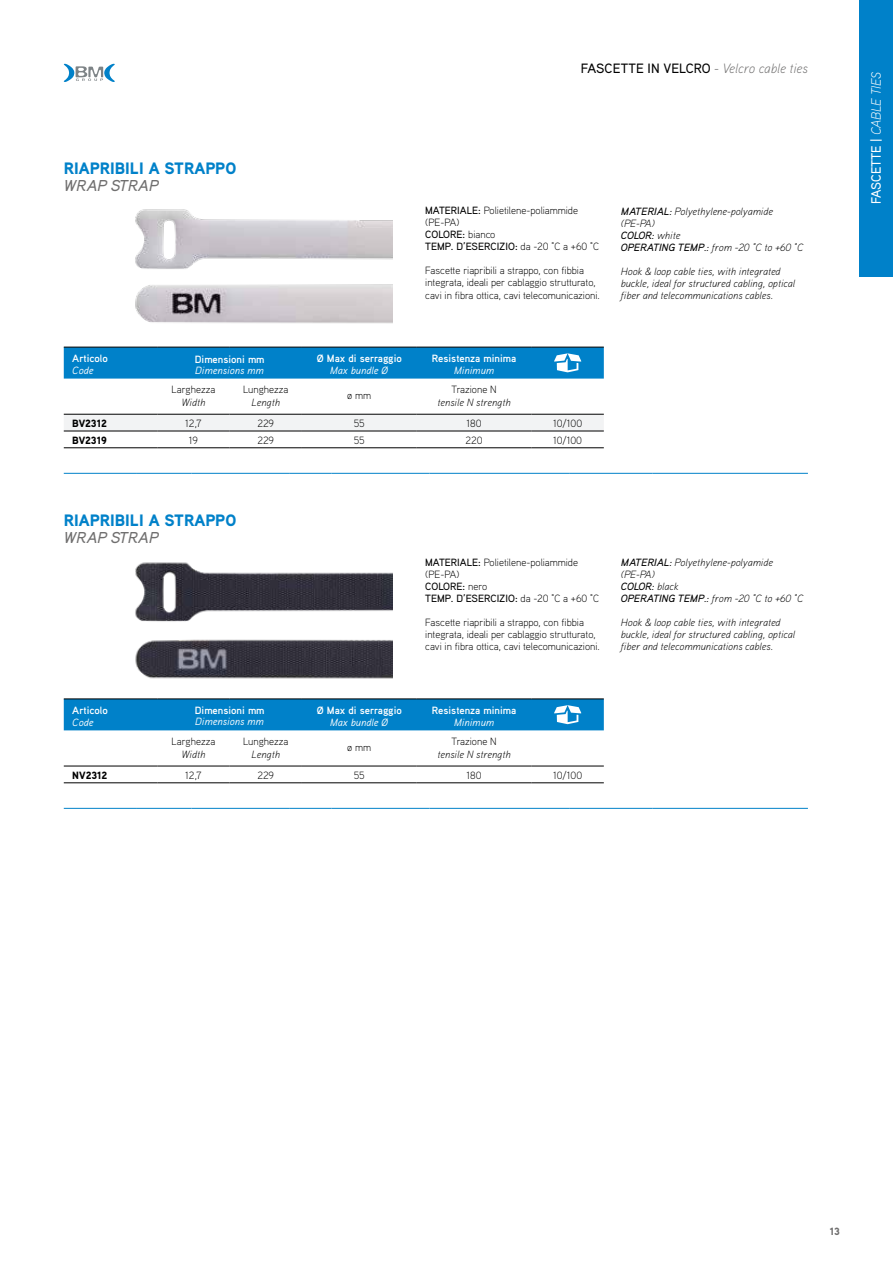
<style>
.page{position:relative;width:893px;height:1263px;background:#fff}
.page>*{position:absolute;margin:0;border:0;box-sizing:border-box;transform-origin:0 0}
.t1{font:900 16.5px "Aaux Pro";color:#0081c9}
.t2{font:italic 500 15.75px "Aaux Pro";color:#706f6f}
.t3{font:500 13.5px "Aaux Pro";color:#000}
.t4{font:500 13.5px "Aaux Pro";letter-spacing:-.01em;color:#fff;scale:.95 1}
.t5{font:300 10.5px/12px "Aaux Pro";color:#000}
.t6{font:italic 300 10.5px/12px "Aaux Pro";color:#000}
.t7{font:700 10.5px "Aaux Pro";color:#fff}
.t8{font:italic 10.5px "Aaux Pro";color:#fff}
.t9{font:900 10.5px "Aaux Pro";color:#000}
.t10{font:900 10.5px "Aaux Pro";color:#706f6f}
.s1{font-weight:300;font-style:italic;color:#706f6f}
.s2{font-weight:500}
.s3{font-weight:300;font-style:italic}
</style>
<div class="page">
<svg style="left:64px;top:64px;width:51px;height:18px"></svg>
<div style="left:859px;top:0;width:34px;height:276px;background:#0081c9"></div>
<img style="left:135px;top:209px;width:257px;height:115px">
<div style="left:64px;top:415px;width:540px;height:16px;background:#f2f3f4"></div>
<hr style="left:64px;top:414px;width:93px;height:1px;background:#000">
<hr style="left:157px;top:414px;width:73px;height:1px;background:#000">
<hr style="left:230px;top:414px;width:72px;height:1px;background:#000">
<hr style="left:302px;top:414px;width:115px;height:1px;background:#000">
<hr style="left:417px;top:414px;width:114px;height:1px;background:#000">
<hr style="left:531px;top:414px;width:73px;height:1px;background:#000">
<hr style="left:64px;top:431px;width:93px;height:1px;background:#000">
<hr style="left:157px;top:431px;width:73px;height:1px;background:#000">
<hr style="left:230px;top:431px;width:72px;height:1px;background:#000">
<hr style="left:302px;top:431px;width:115px;height:1px;background:#000">
<hr style="left:417px;top:431px;width:114px;height:1px;background:#000">
<hr style="left:531px;top:431px;width:73px;height:1px;background:#000">
<hr style="left:64px;top:447px;width:93px;height:1px;background:#000">
<hr style="left:157px;top:447px;width:73px;height:1px;background:#000">
<hr style="left:230px;top:447px;width:72px;height:1px;background:#000">
<hr style="left:302px;top:447px;width:115px;height:1px;background:#000">
<hr style="left:417px;top:447px;width:114px;height:1px;background:#000">
<hr style="left:531px;top:447px;width:73px;height:1px;background:#000">
<svg style="left:64px;top:347px;width:540px;height:32px;background:#0782c6"></svg>
<hr style="left:64px;top:473px;width:72px;height:1px;background:#0081c9">
<hr style="left:136px;top:473px;width:55px;height:1px;background:#0081c9">
<hr style="left:191px;top:473px;width:98px;height:1px;background:#0081c9">
<hr style="left:289px;top:473px;width:43px;height:1px;background:#0081c9">
<hr style="left:332px;top:473px;width:97px;height:1px;background:#0081c9">
<hr style="left:429px;top:473px;width:43px;height:1px;background:#0081c9">
<hr style="left:472px;top:473px;width:98px;height:1px;background:#0081c9">
<hr style="left:570px;top:473px;width:83px;height:1px;background:#0081c9">
<hr style="left:653px;top:473px;width:155px;height:1px;background:#0081c9">
<img style="left:135px;top:562px;width:257px;height:117px">
<hr style="left:64px;top:766px;width:93px;height:1px;background:#000">
<hr style="left:157px;top:766px;width:73px;height:1px;background:#000">
<hr style="left:230px;top:766px;width:72px;height:1px;background:#000">
<hr style="left:302px;top:766px;width:115px;height:1px;background:#000">
<hr style="left:417px;top:766px;width:114px;height:1px;background:#000">
<hr style="left:531px;top:766px;width:73px;height:1px;background:#000">
<hr style="left:64px;top:782px;width:93px;height:1px;background:#000">
<hr style="left:157px;top:782px;width:73px;height:1px;background:#000">
<hr style="left:230px;top:782px;width:72px;height:1px;background:#000">
<hr style="left:302px;top:782px;width:115px;height:1px;background:#000">
<hr style="left:417px;top:782px;width:114px;height:1px;background:#000">
<hr style="left:531px;top:782px;width:73px;height:1px;background:#000">
<div style="left:64px;top:699px;width:540px;height:31px;background:#0081c9"></div>
<hr style="left:64px;top:808px;width:72px;height:1px;background:#0081c9">
<hr style="left:136px;top:808px;width:55px;height:1px;background:#0081c9">
<hr style="left:191px;top:808px;width:98px;height:1px;background:#0081c9">
<hr style="left:289px;top:808px;width:43px;height:1px;background:#0081c9">
<hr style="left:332px;top:808px;width:97px;height:1px;background:#0081c9">
<hr style="left:429px;top:808px;width:43px;height:1px;background:#0081c9">
<hr style="left:472px;top:808px;width:98px;height:1px;background:#0081c9">
<hr style="left:570px;top:808px;width:83px;height:1px;background:#0081c9">
<hr style="left:653px;top:808px;width:155px;height:1px;background:#0081c9">
<p class="t3" style="left:581px;top:60px;width:229px">FASCETTE IN VELCRO <span class="s1">- Velcro cable ties</span></p>
<h1 class="t1" style="left:64px;top:157px;width:174px">RIAPRIBILI A STRAPPO</h1>
<h2 class="t2" style="left:64px;top:176px;width:96px">WRAP STRAP</h2>
<p class="t5" style="left:425px;top:204px;width:175px"><span class="s2">MATERIALE:</span> Polietilene-poliammide (PE-PA)<br><span class="s2">COLORE:</span> bianco<br><span class="s2">TEMP. D’ESERCIZIO:</span> da -20 °C a +60 °C</p>
<p class="t5" style="left:425px;top:264px;width:176px">Fascette riapribili a strappo, con fibbia integrata, ideali per cablaggio strutturato, cavi in fibra ottica, cavi telecomunicazioni.</p>
<p class="t6" style="left:621px;top:205px;width:184px"><span class="s2">MATERIAL:</span> Polyethylene-polyamide (PE-PA)<br><span class="s2">COLOR:</span> white<br><span class="s2">OPERATING TEMP.:</span> from -20 °C to +60 °C</p>
<p class="t6" style="left:621px;top:265px;width:176px">Hook &amp; loop cable ties, with integrated buckle, ideal for structured cabling, optical fiber and telecommunications cables.</p>
<p class="t7" style="left:72px;top:351px;width:37px">Articolo</p>
<p class="t8" style="left:72px;top:364px;width:23px">Code</p>
<p class="t7" style="left:195px;top:352px;width:71px">Dimensioni mm</p>
<p class="t8" style="left:195px;top:363px;width:70px">Dimensions mm</p>
<p class="t7" style="left:317px;top:351px;width:87px">Ø Max di serraggio</p>
<p class="t8" style="left:330px;top:364px;width:60px">Max bundle Ø</p>
<p class="t7" style="left:432px;top:351px;width:86px">Resistenza minima</p>
<p class="t8" style="left:454px;top:364px;width:42px">Minimum</p>
<p class="t5" style="left:172px;top:383px;width:45px">Larghezza</p>
<p class="t6" style="left:182px;top:396px;width:25px">Width</p>
<p class="t5" style="left:243px;top:383px;width:47px">Lunghezza</p>
<p class="t6" style="left:251px;top:396px;width:30px">Length</p>
<p class="t5" style="left:347px;top:389px;width:25px">ø mm</p>
<p class="t5" style="left:451px;top:383px;width:47px">Trazione N</p>
<p class="t6" style="left:438px;top:396px;width:75px">tensile N strength</p>
<p class="t9" style="left:72px;top:417px;width:36px">BV2312</p>
<p class="t5" style="left:185px;top:417px;width:18px">12,7</p>
<p class="t5" style="left:257px;top:417px;width:18px">229</p>
<p class="t5" style="left:354px;top:417px;width:13px">55</p>
<p class="t5" style="left:467px;top:417px;width:17px">180</p>
<p class="t5" style="left:553px;top:417px;width:30px">10/100</p>
<p class="t9" style="left:72px;top:433px;width:36px">BV2319</p>
<p class="t5" style="left:189px;top:434px;width:11px">19</p>
<p class="t5" style="left:257px;top:434px;width:18px">229</p>
<p class="t5" style="left:354px;top:434px;width:13px">55</p>
<p class="t5" style="left:466px;top:434px;width:19px">220</p>
<p class="t5" style="left:553px;top:434px;width:30px">10/100</p>
<h1 class="t1" style="left:64px;top:509px;width:174px">RIAPRIBILI A STRAPPO</h1>
<h2 class="t2" style="left:64px;top:528px;width:96px">WRAP STRAP</h2>
<p class="t5" style="left:425px;top:556px;width:175px"><span class="s2">MATERIALE:</span> Polietilene-poliammide (PE-PA)<br><span class="s2">COLORE:</span> nero<br><span class="s2">TEMP. D’ESERCIZIO:</span> da -20 °C a +60 °C</p>
<p class="t5" style="left:425px;top:616px;width:176px">Fascette riapribili a strappo, con fibbia integrata, ideali per cablaggio strutturato, cavi in fibra ottica, cavi telecomunicazioni.</p>
<p class="t6" style="left:621px;top:556px;width:184px"><span class="s2">MATERIAL:</span> Polyethylene-polyamide (PE-PA)<br><span class="s2">COLOR:</span> black<br><span class="s2">OPERATING TEMP.:</span> from -20 °C to +60 °C</p>
<p class="t6" style="left:621px;top:616px;width:176px">Hook &amp; loop cable ties, with integrated buckle, ideal for structured cabling, optical fiber and telecommunications cables.</p>
<p class="t7" style="left:72px;top:703px;width:37px">Articolo</p>
<p class="t8" style="left:72px;top:716px;width:23px">Code</p>
<p class="t7" style="left:195px;top:704px;width:71px">Dimensioni mm</p>
<p class="t8" style="left:195px;top:715px;width:70px">Dimensions mm</p>
<p class="t7" style="left:317px;top:703px;width:87px">Ø Max di serraggio</p>
<p class="t8" style="left:330px;top:716px;width:60px">Max bundle Ø</p>
<p class="t7" style="left:432px;top:703px;width:86px">Resistenza minima</p>
<p class="t8" style="left:454px;top:716px;width:42px">Minimum</p>
<p class="t5" style="left:172px;top:735px;width:45px">Larghezza</p>
<p class="t6" style="left:182px;top:747px;width:25px">Width</p>
<p class="t5" style="left:243px;top:735px;width:47px">Lunghezza</p>
<p class="t6" style="left:251px;top:747px;width:30px">Length</p>
<p class="t5" style="left:347px;top:741px;width:25px">ø mm</p>
<p class="t5" style="left:451px;top:735px;width:47px">Trazione N</p>
<p class="t6" style="left:438px;top:747px;width:75px">tensile N strength</p>
<p class="t9" style="left:72px;top:768px;width:37px">NV2312</p>
<p class="t5" style="left:185px;top:769px;width:18px">12,7</p>
<p class="t5" style="left:257px;top:769px;width:18px">229</p>
<p class="t5" style="left:354px;top:769px;width:13px">55</p>
<p class="t5" style="left:467px;top:769px;width:17px">180</p>
<p class="t5" style="left:553px;top:769px;width:30px">10/100</p>
<p class="t4" style="left:867px;top:204px;width:140px;rotate:-90deg">FASCETTE | <span class="s3">CABLE TIES</span></p>
<p class="t10" style="left:830px;top:1225px;width:12px">13</p>
</div>
